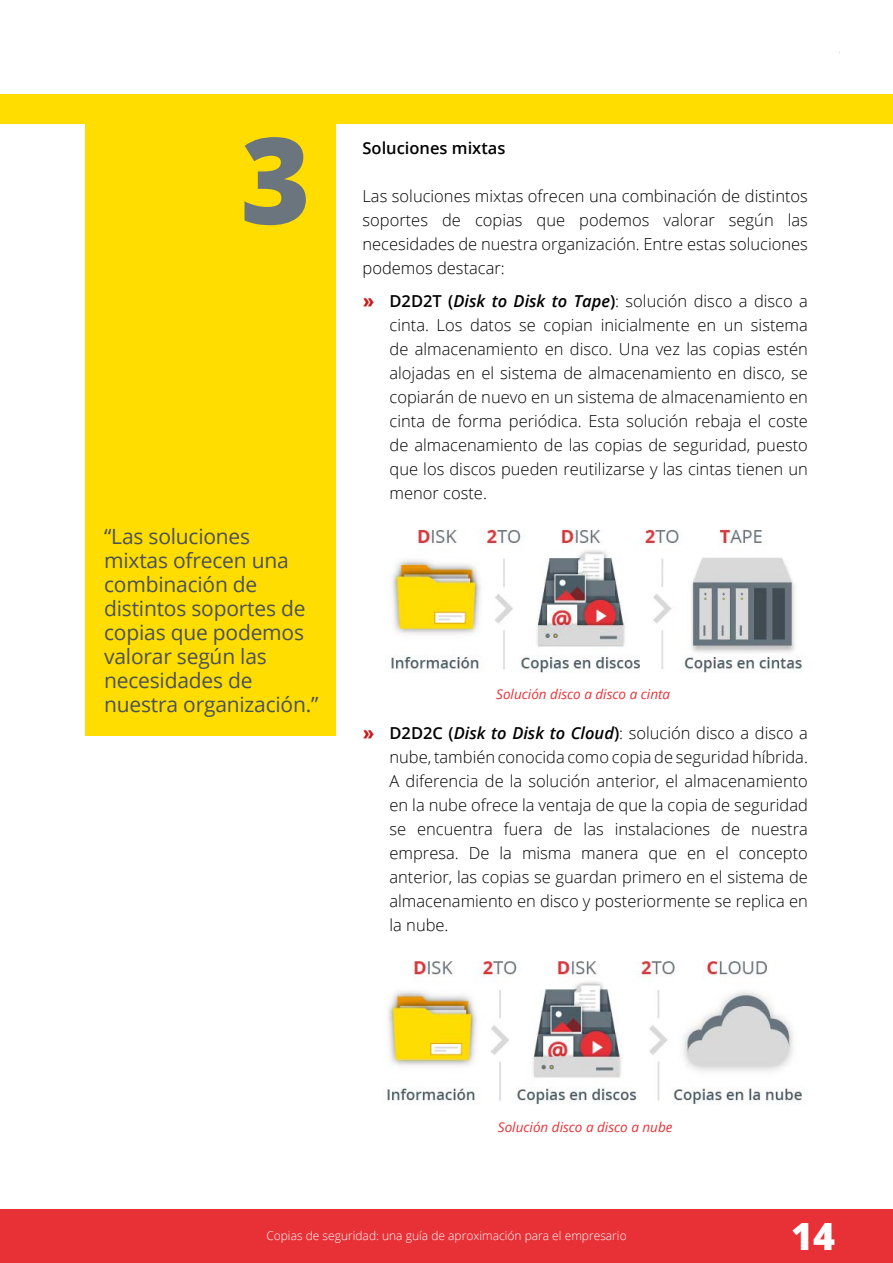
<style>
.page{position:relative;width:893px;height:1263px;background:#fff}
.page>*{position:absolute;margin:0;border:0;box-sizing:border-box;transform-origin:0 0}
.t1{font:800 120px "Open Sans";color:#6b757d}
.t2{font:800 37.5px "Open Sans";color:#fff}
.t3{font:21px/24px "Open Sans";letter-spacing:-.01em;color:#4a5158}
.t4{font:300 16.5px/24px "Open Sans";color:#000;text-align:justify}
.t5{font:600 16.5px "Open Sans";color:#000}
.t6{font:italic 13.5px "Open Sans";color:#e83136}
.t7{font:300 12px "Open Sans";color:#fff}
.s1{font-family:"Arial";font-weight:900;font-size:18px;color:#cd171a}
.s2{font-weight:600}
.s3{font-weight:600;font-style:italic}
</style>
<div class="page">
<div style="left:0;top:1209px;width:893px;height:54px;background:#e73137"></div>
<div style="left:0;top:95px;width:893px;height:29px;background:#fd0"></div>
<div style="left:85px;top:95px;width:251px;height:641px;background:#fd0"></div>
<img style="left:391px;top:529px;width:412px;height:144px">
<img style="left:387px;top:961px;width:415px;height:144px">
<h1 class="t1" style="left:240px;top:89px;width:72px">3</h1>
<p class="t5" style="left:362px;top:137px;width:144px">Soluciones mixtas</p>
<p class="t4" style="left:362px;top:184px;width:447px">Las soluciones mixtas ofrecen una combinación de distintos soportes de copias que podemos valorar según las necesidades de nuestra organización. Entre estas soluciones podemos destacar:</p>
<p class="t4" style="left:389px;top:289px;width:420px;text-indent:-27px"><span class="s1">»</span> <span class="s2">D2D2T (</span><span class="s3">Disk to Disk to Tape</span><span class="s2">)</span>: solución disco a disco a cinta. Los datos se copian inicialmente en un sistema de almacenamiento en disco. Una vez las copias estén alojadas en el sistema de almacenamiento en disco, se copiarán de nuevo en un sistema de almacenamiento en cinta de forma periódica. Esta solución rebaja el coste de almacenamiento de las copias de seguridad, puesto que los discos pueden reutilizarse y las cintas tienen un menor coste.</p>
<p class="t3" style="left:104px;top:524px;width:216px">“Las soluciones mixtas ofrecen una combinación de distintos soportes de copias que podemos valorar según las necesidades de nuestra organización.”</p>
<p class="t6" style="left:496px;top:684px;width:175px">Solución disco a disco a cinta</p>
<p class="t4" style="left:389px;top:721px;width:420px;text-indent:-27px"><span class="s1">»</span> <span class="s2">D2D2C (</span><span class="s3">Disk to Disk to Cloud</span><span class="s2">)</span>: solución disco a disco a nube, también conocida como copia de seguridad híbrida.<br>A diferencia de la solución anterior, el almacenamiento en la nube ofrece la ventaja de que la copia de seguridad se encuentra fuera de las instalaciones de nuestra empresa. De la misma manera que en el concepto anterior, las copias se guardan primero en el sistema de almacenamiento en disco y posteriormente se replica en la nube.</p>
<p class="t6" style="left:498px;top:1118px;width:176px">Solución disco a disco a nube</p>
<p class="t7" style="left:266px;top:1228px;width:362px">Copias de seguridad: una guía de aproximación para el empresario</p>
<h2 class="t2" style="left:791px;top:1208px;width:45px">14</h2>
</div>
